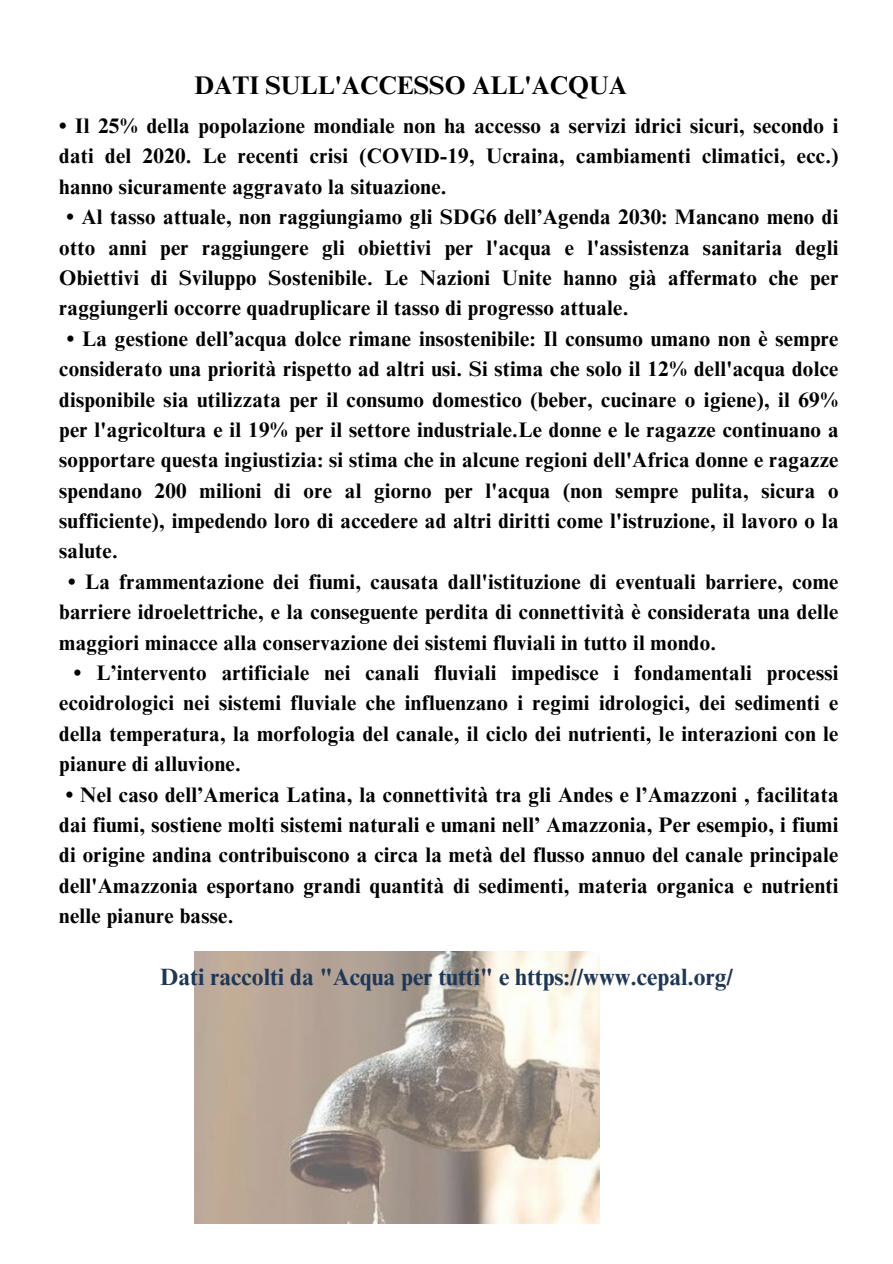
<style>
.page{position:relative;width:893px;height:1264px;background:#fff}
.page>*{position:absolute;margin:0;border:0;box-sizing:border-box;transform-origin:0 0}
.t1{font:700 25.5px "Times NRMT Pro";color:#000}
.t2{font:700 23.55px "Times NRMT Pro";color:#1f3756}
.t3{font:700 21px/30.3px "Times NRMT Pro";letter-spacing:.015em;color:#000;text-align:justify}
</style>
<div class="page">
<img style="left:194px;top:951px;width:405px;height:272px">
<p class="t1" style="left:194px;top:76px;width:434px">DATI SULL'ACCESSO ALL'ACQUA</p>
<h1 class="t3" style="left:59px;top:113px;width:780px">• Il 25% della popolazione mondiale non ha accesso a servizi idrici sicuri, secondo i dati del 2020. Le recenti crisi (COVID-19, Ucraina, cambiamenti climatici, ecc.) hanno sicuramente aggravato la situazione.</h1>
<p class="t3" style="left:59px;top:204px;width:780px;text-indent:7px">• Al tasso attuale, non raggiungiamo gli SDG6 dell’Agenda 2030: Mancano meno di otto anni per raggiungere gli obiettivi per l'acqua e l'assistenza sanitaria degli Obiettivi di Sviluppo Sostenibile. Le Nazioni Unite hanno già affermato che per raggiungerli occorre quadruplicare il tasso di progresso attuale.</p>
<p class="t3" style="left:59px;top:326px;width:780px;text-indent:8px">• La gestione dell’acqua dolce rimane insostenibile: Il consumo umano non è sempre considerato una priorità rispetto ad altri usi. Si stima che solo il 12% dell'acqua dolce disponibile sia utilizzata per il consumo domestico (beber, cucinare o igiene), il 69% per l'agricoltura e il 19% per il settore industriale.Le donne e le ragazze continuano a sopportare questa ingiustizia: si stima che in alcune regioni dell'Africa donne e ragazze spendano 200 milioni di ore al giorno per l'acqua (non sempre pulita, sicura o sufficiente), impedendo loro di accedere ad altri diritti come l'istruzione, il lavoro o la salute.</p>
<p class="t3" style="left:59px;top:569px;width:780px;text-indent:9px">• La frammentazione dei fiumi, causata dall'istituzione di eventuali barriere, come barriere idroelettriche, e la conseguente perdita di connettività è considerata una delle maggiori minacce alla conservazione dei sistemi fluviali in tutto il mondo.</p>
<p class="t3" style="left:59px;top:660px;width:780px;text-indent:15px">• L’intervento artificiale nei canali fluviali impedisce i fondamentali processi ecoidrologici nei sistemi fluviale che influenzano i regimi idrologici, dei sedimenti e della temperatura, la morfologia del canale, il ciclo dei nutrienti, le interazioni con le pianure di alluvione.</p>
<p class="t3" style="left:59px;top:782px;width:780px;text-indent:7px">• Nel caso dell’America Latina, la connettività tra gli Andes e l’Amazzoni , facilitata dai fiumi, sostiene molti sistemi naturali e umani nell’ Amazzonia, Per esempio, i fiumi di origine andina contribuiscono a circa la metà del flusso annuo del canale principale dell'Amazzonia esportano grandi quantità di sedimenti, materia organica e nutrienti nelle pianure basse.</p>
<h2 class="t2" style="left:160px;top:967px;width:574px">Dati raccolti da "Acqua per tutti" e https://www.cepal.org/</h2>
</div>
